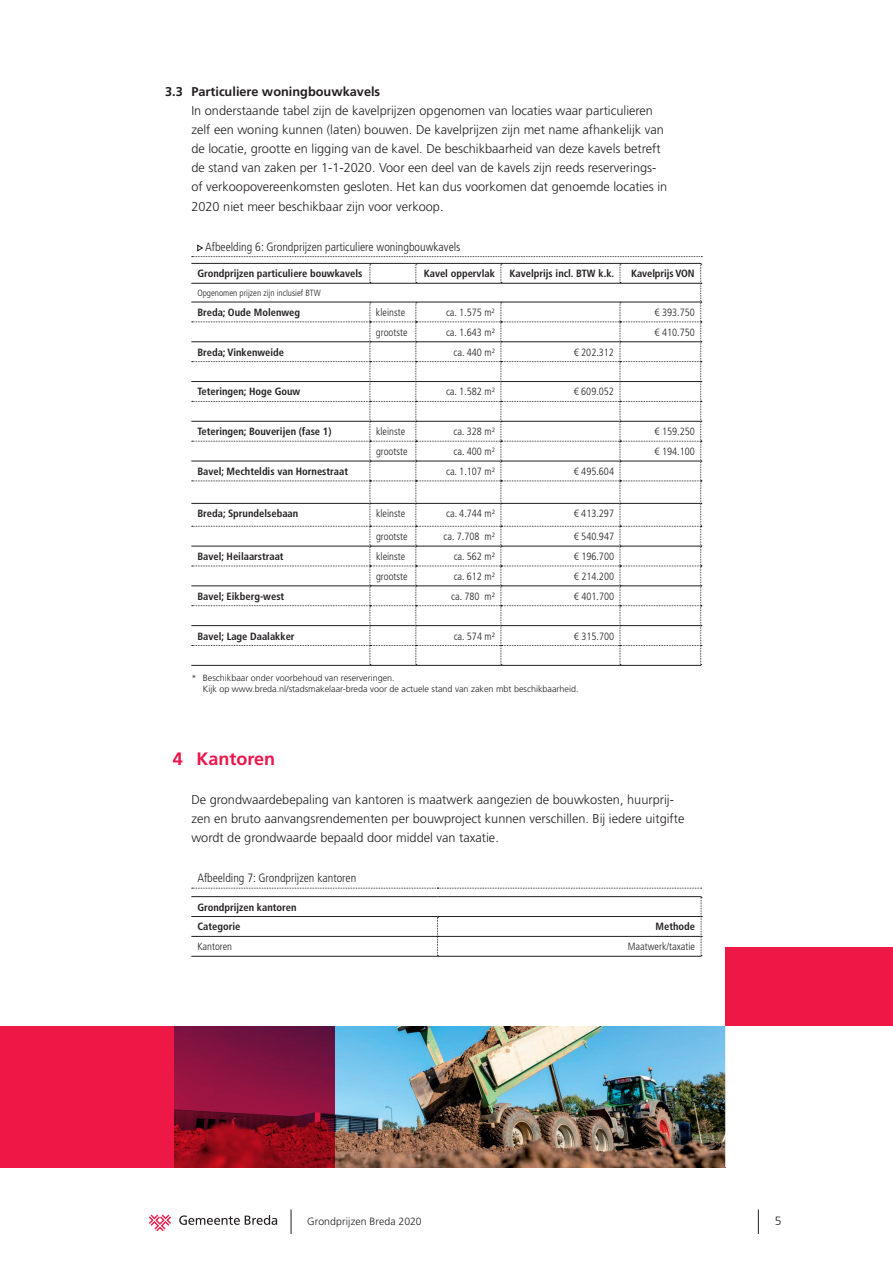
<style>
.page{position:relative;width:893px;height:1263px;background:#fff}
.page>*{position:absolute;margin:0;border:0;box-sizing:border-box;transform-origin:0 0}
.t1{font:700 18px "Frutiger LT Std";color:#ed164b}
.t2{font:300 12.75px/19.2px "Frutiger LT Std";color:#231f20}
.t3{font:700 12.75px "Frutiger LT Std";color:#231f20}
.t4{font:300 condensed 12px "Frutiger LT Std";color:#231f20}
.t5{font:300 12px "Frutiger LT Std";color:#231f20}
.t6{font:300 condensed 10.5px "Frutiger LT Std";color:#231f20}
.t7{font:700 condensed 10.5px/20px "Frutiger LT Std";color:#231f20}
.t8{font:300 10.5px "Frutiger LT Std";letter-spacing:.01em;color:#231f20}
.t9{font:300 9px/10.8px "Frutiger LT Std";color:#231f20}
.t10{font:300 condensed 9px "Frutiger LT Std";color:#231f20}
</style>
<div class="page">
<svg style="left:149px;top:1214px;width:22px;height:17px"></svg>
<svg style="left:179px;top:1215px;width:98px;height:10px"></svg>
<svg style="left:758px;top:1209px;width:1px;height:25px"></svg>
<svg style="left:291px;top:1209px;width:1px;height:25px"></svg>
<svg style="left:192px;top:244px;width:510px;height:13px"></svg>
<hr style="left:191px;top:263px;width:179px;height:1px;background:#231f20">
<hr style="left:370px;top:263px;width:46px;height:1px;background:#231f20">
<hr style="left:416px;top:263px;width:85px;height:1px;background:#231f20">
<hr style="left:501px;top:263px;width:119px;height:1px;background:#231f20">
<hr style="left:620px;top:263px;width:81px;height:1px;background:#231f20">
<hr style="left:191px;top:283px;width:179px;height:1px;background:#231f20">
<hr style="left:191px;top:302px;width:179px;height:1px;background:#231f20">
<hr style="left:191px;top:341px;width:179px;height:1px;background:#231f20">
<hr style="left:191px;top:381px;width:179px;height:1px;background:#231f20">
<hr style="left:191px;top:421px;width:179px;height:1px;background:#231f20">
<hr style="left:191px;top:461px;width:179px;height:1px;background:#231f20">
<hr style="left:191px;top:503px;width:179px;height:1px;background:#231f20">
<hr style="left:191px;top:546px;width:179px;height:1px;background:#231f20">
<hr style="left:191px;top:585px;width:179px;height:1px;background:#231f20">
<hr style="left:191px;top:625px;width:179px;height:1px;background:#231f20">
<hr style="left:191px;top:665px;width:179px;height:1px;background:#231f20">
<hr style="left:370px;top:665px;width:46px;height:1px;background:#231f20">
<hr style="left:416px;top:665px;width:85px;height:1px;background:#231f20">
<hr style="left:501px;top:665px;width:119px;height:1px;background:#231f20">
<hr style="left:620px;top:665px;width:81px;height:1px;background:#231f20">
<svg style="left:192px;top:264px;width:510px;height:401px"></svg>
<hr style="left:191px;top:896px;width:246px;height:1px;background:#231f20">
<hr style="left:437px;top:896px;width:264px;height:1px;background:#231f20">
<hr style="left:191px;top:916px;width:246px;height:1px;background:#231f20">
<hr style="left:437px;top:916px;width:264px;height:1px;background:#231f20">
<hr style="left:191px;top:936px;width:246px;height:1px;background:#231f20">
<hr style="left:438px;top:936px;width:263px;height:1px;background:#231f20">
<hr style="left:191px;top:956px;width:246px;height:1px;background:#231f20">
<hr style="left:437px;top:956px;width:264px;height:1px;background:#231f20">
<svg style="left:192px;top:888px;width:510px;height:1px"></svg>
<svg style="left:437px;top:917px;width:1px;height:39px"></svg>
<svg style="left:701px;top:897px;width:1px;height:59px"></svg>
<img style="left:335px;top:1026px;width:390px;height:141px">
<svg style="left:0;top:1026px;width:335px;height:141px;background:#bb143b"></svg>
<div style="left:725px;top:947px;width:168px;height:79px;background:#ed1845"></div>
<p class="t3" style="left:165px;top:84px;width:217px">3.3 Particuliere woningbouwkavels</p>
<p class="t2" style="left:191px;top:101px;width:477px">In onderstaande tabel zijn de kavelprijzen opgenomen van locaties waar particulieren zelf een woning kunnen (laten) bouwen. De kavelprijzen zijn met name afhankelijk van de locatie, grootte en ligging van de kavel. De beschikbaarheid van deze kavels betreft de stand van zaken per 1-1-2020. Voor een deel van de kavels zijn reeds reserverings&shy;of verkoopovereenkomsten gesloten. Het kan dus voorkomen dat genoemde locaties in 2020 niet meer beschikbaar zijn voor verkoop.</p>
<p class="t4" style="left:205px;top:240px;width:257px">Afbeelding 6: Grondprijzen particuliere woningbouwkavels</p>
<p class="t7" style="left:197px;top:264px;width:167px">Grondprijzen particuliere bouwkavels</p>
<p class="t7" style="left:424px;top:264px;width:73px">Kavel oppervlak</p>
<p class="t7" style="left:509px;top:264px;width:106px">Kavelprijs incl. BTW k.k.</p>
<p class="t7" style="left:631px;top:264px;width:65px">Kavelprijs VON</p>
<p class="t10" style="left:197px;top:288px;width:125px">Opgenomen prijzen zijn inclusief BTW</p>
<p class="t7" style="left:197px;top:302px;width:104px">Breda; Oude Molenweg</p>
<p class="t6" style="left:376px;top:306px;width:31px">kleinste</p>
<p class="t6" style="left:446px;top:306px;width:50px">ca. 1.575 m²</p>
<p class="t6" style="left:654px;top:306px;width:42px">€ 393.750</p>
<p class="t6" style="left:376px;top:326px;width:33px">grootste</p>
<p class="t6" style="left:446px;top:326px;width:50px">ca. 1.643 m²</p>
<p class="t6" style="left:654px;top:326px;width:42px">€ 410.750</p>
<p class="t7" style="left:197px;top:342px;width:88px">Breda; Vinkenweide</p>
<p class="t6" style="left:454px;top:346px;width:43px">ca. 440 m²</p>
<p class="t6" style="left:574px;top:346px;width:42px">€ 202.312</p>
<p class="t7" style="left:197px;top:382px;width:104px">Teteringen; Hoge Gouw</p>
<p class="t6" style="left:446px;top:386px;width:50px">ca. 1.582 m²</p>
<p class="t6" style="left:574px;top:386px;width:42px">€ 609.052</p>
<p class="t7" style="left:197px;top:422px;width:136px">Teteringen; Bouverijen (fase 1)</p>
<p class="t6" style="left:376px;top:426px;width:31px">kleinste</p>
<p class="t6" style="left:454px;top:426px;width:43px">ca. 328 m²</p>
<p class="t6" style="left:654px;top:426px;width:42px">€ 159.250</p>
<p class="t6" style="left:376px;top:445px;width:33px">grootste</p>
<p class="t6" style="left:454px;top:445px;width:43px">ca. 400 m²</p>
<p class="t6" style="left:654px;top:445px;width:42px">€ 194.100</p>
<p class="t7" style="left:197px;top:461px;width:152px">Bavel; Mechteldis van Hornestraat</p>
<p class="t6" style="left:446px;top:465px;width:50px">ca. 1.107 m²</p>
<p class="t6" style="left:574px;top:465px;width:42px">€ 495.604</p>
<p class="t7" style="left:197px;top:504px;width:102px">Breda; Sprundelsebaan</p>
<p class="t6" style="left:376px;top:508px;width:31px">kleinste</p>
<p class="t6" style="left:446px;top:508px;width:50px">ca. 4.744 m²</p>
<p class="t6" style="left:574px;top:508px;width:42px">€ 413.297</p>
<p class="t6" style="left:376px;top:530px;width:33px">grootste</p>
<p class="t6" style="left:444px;top:530px;width:53px">ca. 7.708 m²</p>
<p class="t6" style="left:574px;top:530px;width:42px">€ 540.947</p>
<p class="t7" style="left:197px;top:546px;width:88px">Bavel; Heilaarstraat</p>
<p class="t6" style="left:376px;top:550px;width:31px">kleinste</p>
<p class="t6" style="left:454px;top:550px;width:43px">ca. 562 m²</p>
<p class="t6" style="left:574px;top:550px;width:42px">€ 196.700</p>
<p class="t6" style="left:376px;top:570px;width:33px">grootste</p>
<p class="t6" style="left:454px;top:570px;width:43px">ca. 612 m²</p>
<p class="t6" style="left:574px;top:570px;width:42px">€ 214.200</p>
<p class="t7" style="left:197px;top:586px;width:88px">Bavel; Eikberg-west</p>
<p class="t6" style="left:451px;top:590px;width:45px">ca. 780 m²</p>
<p class="t6" style="left:574px;top:590px;width:42px">€ 401.700</p>
<p class="t7" style="left:197px;top:626px;width:99px">Bavel; Lage Daalakker</p>
<p class="t6" style="left:454px;top:630px;width:43px">ca. 574 m²</p>
<p class="t6" style="left:574px;top:630px;width:42px">€ 315.700</p>
<p class="t9" style="left:203px;top:673px;width:377px;text-indent:-11px">* Beschikbaar onder voorbehoud van reserveringen.<br>Kijk op www.breda.nl/stadsmakelaar-breda voor de actuele stand van zaken mbt beschikbaarheid.</p>
<h1 class="t1" style="left:173px;top:749px;width:104px">4 Kantoren</h1>
<p class="t2" style="left:191px;top:790px;width:495px">De grondwaardebepaling van kantoren is maatwerk aangezien de bouwkosten, huurprij&shy;zen en bruto aanvangsrendementen per bouwproject kunnen verschillen. Bij iedere uitgifte wordt de grondwaarde bepaald door middel van taxatie.</p>
<p class="t4" style="left:197px;top:871px;width:160px">Afbeelding 7: Grondprijzen kantoren</p>
<p class="t7" style="left:197px;top:897px;width:101px">Grondprijzen kantoren<br>Categorie</p>
<p class="t7" style="left:656px;top:917px;width:41px">Methode</p>
<p class="t6" style="left:197px;top:941px;width:36px">Kantoren</p>
<p class="t6" style="left:628px;top:941px;width:69px">Maatwerk/taxatie</p>
<p class="t8" style="left:307px;top:1215px;width:116px">Grondprijzen Breda 2020</p>
<p class="t5" style="left:775px;top:1213px;width:8px">5</p>
</div>
